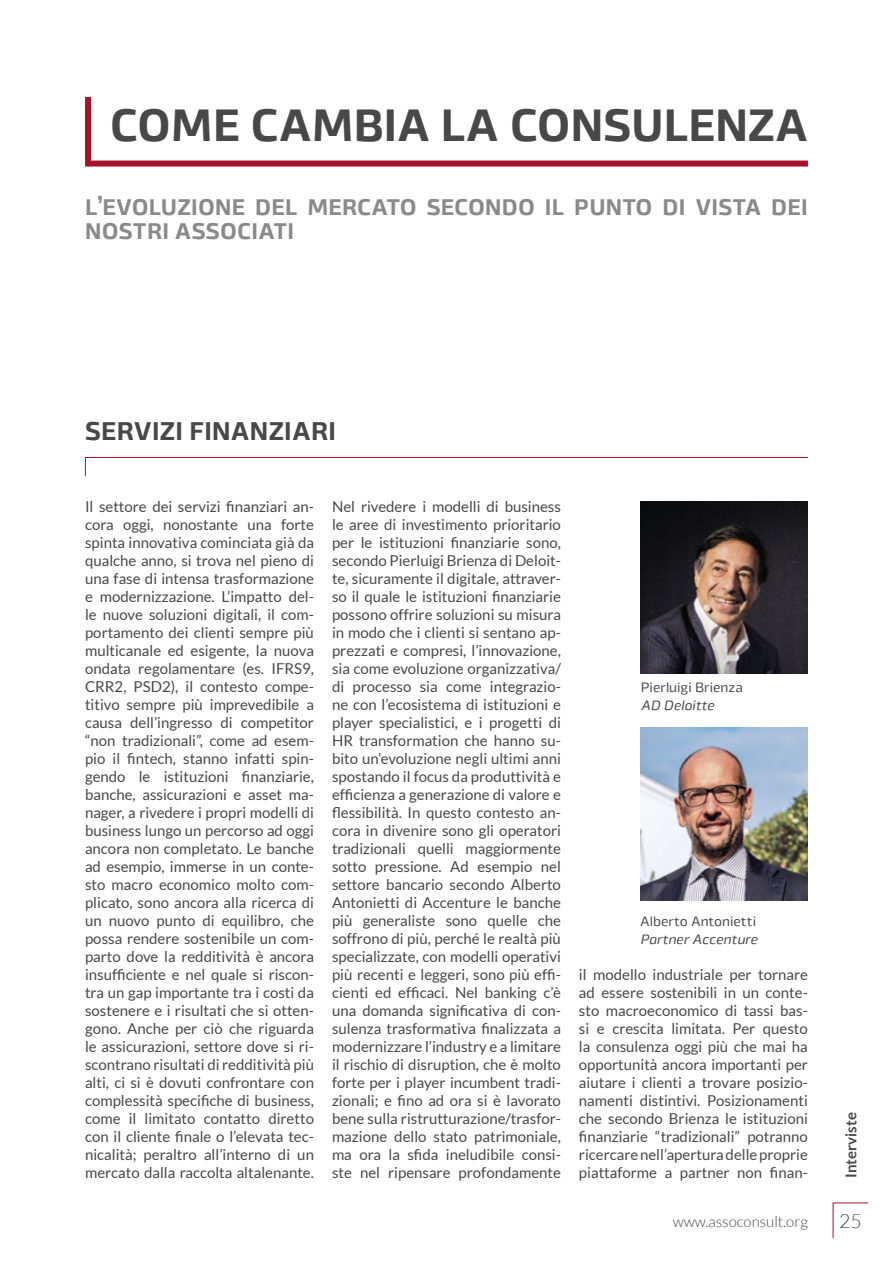
<style>
.page{position:relative;width:893px;height:1263px;background:#fff}
.page>*{position:absolute;margin:0;border:0;box-sizing:border-box;transform-origin:0 0}
.t1{font:700 45px "Byker";color:#484848}
.t2{font:700 25.5px "Byker";letter-spacing:.01em;color:#484848}
.t3{font:700 22.5px/24px "Byker";letter-spacing:.01em;color:#8a8a8a}
.t4{font:300 19.5px "Lato";color:#484848}
.t5{font:15px/18px "Lato";color:#484848;text-align:justify}
.t6{font:300 15px "Lato";color:#484848}
.t7{font:700 15px "Lato";color:#484848}
.t8{font:13.5px "Byker";color:#484848}
.t9{font:italic 13.5px "Byker";color:#484848}
</style>
<div class="page">
<svg style="left:85px;top:457px;width:723px;height:19px"></svg>
<svg style="left:85px;top:96px;width:723px;height:71px"></svg>
<img style="left:641px;top:501px;width:167px;height:173px">
<img style="left:640px;top:728px;width:167px;height:173px">
<svg style="left:832px;top:1202px;width:37px;height:37px"></svg>
<h1 class="t1" style="left:110px;top:88px;width:700px">COME CAMBIA LA CONSULENZA</h1>
<h3 class="t3" style="left:85px;top:193px;width:724px">L’EVOLUZIONE DEL MERCATO SECONDO IL PUNTO DI VISTA DEI<br>NOSTRI ASSOCIATI</h3>
<h2 class="t2" style="left:85px;top:410px;width:252px">SERVIZI FINANZIARI</h2>
<p class="t5" style="left:85px;top:497px;width:230px">Il settore dei servizi finanziari an&shy;cora oggi, nonostante una forte spinta innovativa cominciata già da qualche anno, si trova nel pieno di una fase di intensa trasformazione e modernizzazione. L’impatto del&shy;le nuove soluzioni digitali, il com&shy;portamento dei clienti sempre più multicanale ed esigente, la nuova ondata regolamentare (es. IFRS9, CRR2, PSD2), il contesto compe&shy;titivo sempre più imprevedibile a causa dell’ingresso di competitor “non tradizionali”, come ad esem&shy;pio il fintech, stanno infatti spin&shy;gendo le istituzioni finanziarie, banche, assicurazioni e asset ma&shy;nager, a rivedere i propri modelli di business lungo un percorso ad oggi ancora non completato. Le banche ad esempio, immerse in un conte&shy;sto macro economico molto com&shy;plicato, sono ancora alla ricerca di un nuovo punto di equilibro, che possa rendere sostenibile un com&shy;parto dove la redditività è ancora insufficiente e nel quale si riscon&shy;tra un gap importante tra i costi da sostenere e i risultati che si otten&shy;gono. Anche per ciò che riguarda le assicurazioni, settore dove si ri&shy;scontrano risultati di redditività più alti, ci si è dovuti confrontare con complessità specifiche di business, come il limitato contatto diretto con il cliente finale o l’elevata tec&shy;nicalità; peraltro all’interno di un mercato dalla raccolta altalenante.</p>
<p class="t5" style="left:332px;top:497px;width:230px">Nel rivedere i modelli di business le aree di investimento prioritario per le istituzioni finanziarie sono, secondo Pierluigi Brienza di Deloit&shy;te, sicuramente il digitale, attraver&shy;so il quale le istituzioni finanziarie possono offrire soluzioni su misura in modo che i clienti si sentano ap&shy;prezzati e compresi, l’innovazione, sia come evoluzione organizzativa/ di processo sia come integrazio&shy;ne con l’ecosistema di istituzioni e player specialistici, e i progetti di HR transformation che hanno su&shy;bito un’evoluzione negli ultimi anni spostando il focus da produttività e efficienza a generazione di valore e flessibilità. In questo contesto an&shy;cora in divenire sono gli operatori tradizionali quelli maggiormente sotto pressione. Ad esempio nel settore bancario secondo Alberto Antonietti di Accenture le banche più generaliste sono quelle che soffrono di più, perché le realtà più specializzate, con modelli operativi più recenti e leggeri, sono più effi&shy;cienti ed efficaci. Nel banking c’è una domanda significativa di con&shy;sulenza trasformativa finalizzata a modernizzare l’industry e a limitare il rischio di disruption, che è molto forte per i player incumbent tradi&shy;zionali; e fino ad ora si è lavorato bene sulla ristrutturazione/trasfor&shy;mazione dello stato patrimoniale, ma ora la sfida ineludibile consi&shy;ste nel ripensare profondamente</p>
<p class="t8" style="left:641px;top:677px;width:104px">Pierluigi Brienza</p>
<p class="t9" style="left:641px;top:695px;width:75px">AD Deloitte</p>
<p class="t8" style="left:640px;top:911px;width:117px">Alberto Antonietti</p>
<p class="t9" style="left:640px;top:929px;width:119px">Partner Accenture</p>
<p class="t5" style="left:579px;top:965px;width:230px">il modello industriale per tornare ad essere sostenibili in un conte&shy;sto macroeconomico di tassi bas&shy;si e crescita limitata. Per questo la consulenza oggi più che mai ha opportunità ancora importanti per aiutare i clienti a trovare posizio&shy;namenti distintivi. Posizionamenti che secondo Brienza le istituzioni finanziarie “tradizionali” potranno ricercare nell’apertura delle proprie piattaforme a partner non finan-</p>
<p class="t7" style="left:842px;top:1178px;width:67px;rotate:-90deg">Interviste</p>
<p class="t6" style="left:673px;top:1213px;width:137px">www.assoconsult.org</p>
<h3 class="t4" style="left:839px;top:1211px;width:24px">25</h3>
</div>
